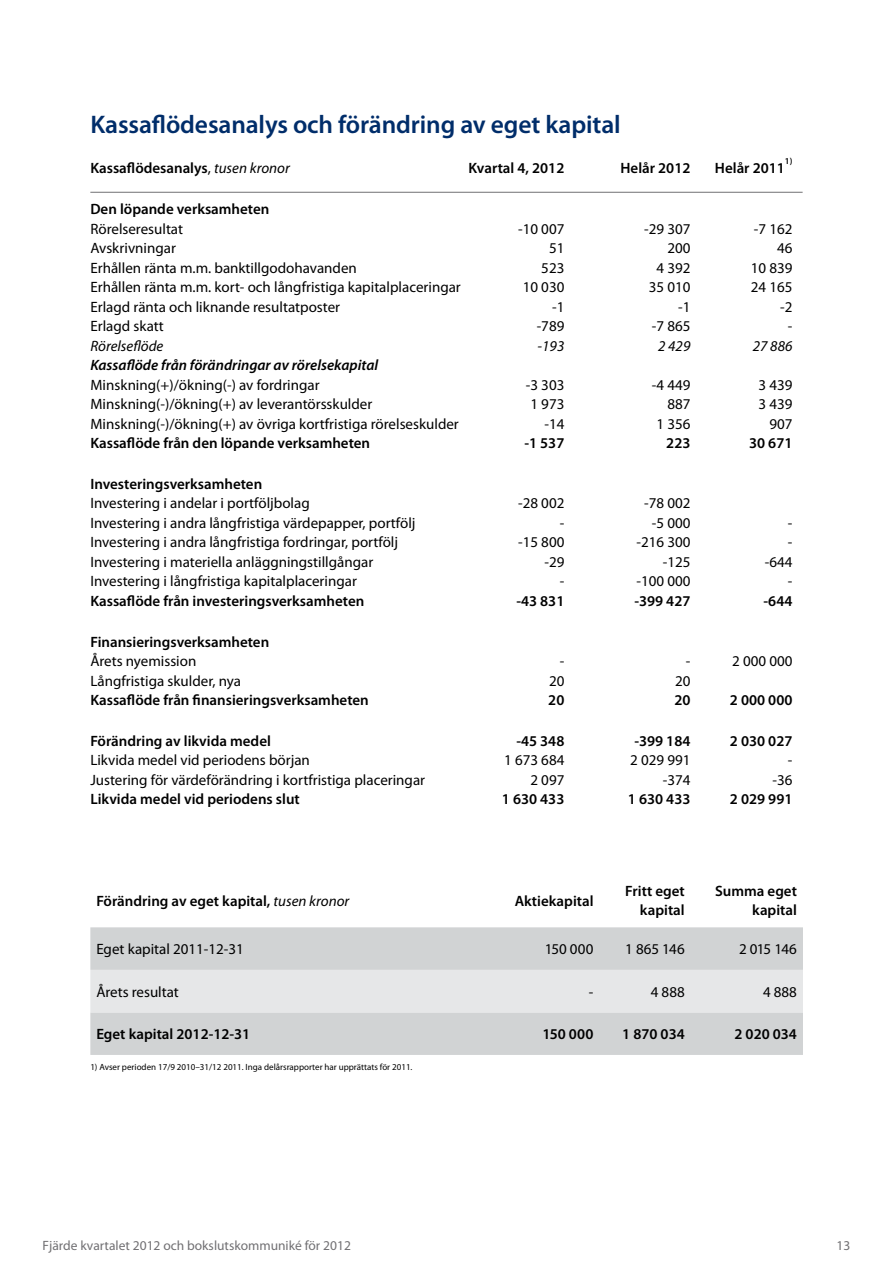
<style>
.page{position:relative;width:893px;height:1263px;background:#fff}
.page>*{position:absolute;margin:0;border:0;box-sizing:border-box;transform-origin:0 0}
.t1{font:600 25.5px "Myriad Pro";letter-spacing:-.005em;color:#002d6a}
.t2{font:15px "Myriad Pro";color:#000}
.t3{font:600 15px/19.5px "Myriad Pro";color:#000;text-align:right}
.t4{font:italic 600 15px "Myriad Pro";color:#000}
.t5{font:italic 15px "Myriad Pro";color:#000}
.t6{font:15px "Myriad Pro";letter-spacing:-.015em;color:#000}
.t7{font:600 15px "Myriad Pro";letter-spacing:.005em;color:#000}
.t8{font:13.5px "Myriad Pro";color:#717073}
.t9{font:9px "Myriad Pro";color:#000}
.t10{font:600 9px "Myriad Pro";color:#000}
.s1{font-weight:400}
.s2{font-weight:400;font-style:italic}
</style>
<div class="page">
<hr style="left:90px;top:192px;width:713px;height:1px;background:#717073">
<div style="left:90px;top:927px;width:713px;height:128px;background:#d1d3d4"></div>
<div style="left:90px;top:970px;width:713px;height:42px;background:#e6e7e8"></div>
<h1 class="t1" style="left:90px;top:108px;width:532px">Kassaflödesanalys och förändring av eget kapital</h1>
<p class="t3" style="left:90px;top:158px;width:201px">Kassaflödesanalys<span class="s1">,</span> <span class="s2">tusen kronor</span></p>
<p class="t3" style="left:469px;top:158px;width:97px">Kvartal 4, 2012</p>
<p class="t3" style="left:620px;top:158px;width:71px">Helår 2012</p>
<p class="t3" style="left:715px;top:158px;width:71px">Helår 2011</p>
<p class="t10" style="left:785px;top:156px;width:9px">1)</p>
<p class="t3" style="left:90px;top:199px;width:181px">Den löpande verksamheten</p>
<p class="t2" style="left:90px;top:219px;width:94px">Rörelseresultat</p>
<p class="t2" style="left:518px;top:219px;width:48px">-10 007</p>
<p class="t2" style="left:644px;top:219px;width:48px">-29 307</p>
<p class="t2" style="left:754px;top:219px;width:40px">-7 162</p>
<p class="t2" style="left:90px;top:239px;width:87px">Avskrivningar</p>
<p class="t2" style="left:549px;top:239px;width:17px">51</p>
<p class="t2" style="left:667px;top:239px;width:25px">200</p>
<p class="t2" style="left:777px;top:239px;width:17px">46</p>
<p class="t2" style="left:90px;top:258px;width:268px">Erhållen ränta m.m. banktillgodohavanden</p>
<p class="t2" style="left:541px;top:258px;width:25px">523</p>
<p class="t2" style="left:656px;top:258px;width:35px">4 392</p>
<p class="t2" style="left:751px;top:258px;width:43px">10 839</p>
<p class="t2" style="left:90px;top:278px;width:372px">Erhållen ränta m.m. kort- och långfristiga kapitalplaceringar</p>
<p class="t2" style="left:523px;top:278px;width:43px">10 030</p>
<p class="t2" style="left:649px;top:278px;width:43px">35 010</p>
<p class="t2" style="left:751px;top:278px;width:43px">24 165</p>
<p class="t2" style="left:90px;top:297px;width:251px">Erlagd ränta och liknande resultatposter</p>
<p class="t2" style="left:552px;top:297px;width:14px">-1</p>
<p class="t2" style="left:678px;top:297px;width:14px">-1</p>
<p class="t2" style="left:780px;top:297px;width:14px">-2</p>
<p class="t2" style="left:90px;top:317px;width:75px">Erlagd skatt</p>
<p class="t2" style="left:537px;top:317px;width:29px">-789</p>
<p class="t2" style="left:652px;top:317px;width:40px">-7 865</p>
<p class="t2" style="left:788px;top:317px;width:6px">-</p>
<p class="t5" style="left:90px;top:336px;width:75px">Rörelseflöde</p>
<p class="t5" style="left:538px;top:336px;width:28px">-193</p>
<p class="t5" style="left:658px;top:336px;width:34px">2 429</p>
<p class="t5" style="left:753px;top:336px;width:41px">27 886</p>
<p class="t4" style="left:90px;top:356px;width:289px">Kassaflöde från förändringar av rörelsekapital</p>
<p class="t2" style="left:90px;top:375px;width:231px">Minskning(+)/ökning(-) av fordringar</p>
<p class="t2" style="left:526px;top:375px;width:40px">-3 303</p>
<p class="t2" style="left:652px;top:375px;width:40px">-4 449</p>
<p class="t2" style="left:758px;top:375px;width:35px">3 439</p>
<p class="t2" style="left:90px;top:395px;width:283px">Minskning(-)/ökning(+) av leverantörsskulder</p>
<p class="t2" style="left:530px;top:395px;width:35px">1 973</p>
<p class="t2" style="left:667px;top:395px;width:25px">887</p>
<p class="t2" style="left:758px;top:395px;width:35px">3 439</p>
<p class="t2" style="left:90px;top:414px;width:370px">Minskning(-)/ökning(+) av övriga kortfristiga rörelseskulder</p>
<p class="t2" style="left:544px;top:414px;width:21px">-14</p>
<p class="t2" style="left:656px;top:414px;width:35px">1 356</p>
<p class="t2" style="left:769px;top:414px;width:25px">907</p>
<p class="t3" style="left:90px;top:433px;width:281px">Kassaflöde från den löpande verksamheten</p>
<p class="t3" style="left:524px;top:433px;width:41px">-1 537</p>
<p class="t3" style="left:666px;top:433px;width:26px">223</p>
<p class="t3" style="left:749px;top:433px;width:45px">30 671</p>
<p class="t3" style="left:90px;top:474px;width:173px">Investeringsverksamheten</p>
<p class="t2" style="left:90px;top:494px;width:221px">Investering i andelar i portföljbolag</p>
<p class="t2" style="left:518px;top:494px;width:48px">-28 002</p>
<p class="t2" style="left:644px;top:494px;width:48px">-78 002</p>
<p class="t2" style="left:90px;top:514px;width:327px">Investering i andra långfristiga värdepapper, portfölj</p>
<p class="t2" style="left:560px;top:514px;width:6px">-</p>
<p class="t2" style="left:652px;top:514px;width:40px">-5 000</p>
<p class="t2" style="left:788px;top:514px;width:6px">-</p>
<p class="t2" style="left:90px;top:533px;width:309px">Investering i andra långfristiga fordringar, portfölj</p>
<p class="t2" style="left:518px;top:533px;width:48px">-15 800</p>
<p class="t2" style="left:636px;top:533px;width:55px">-216 300</p>
<p class="t2" style="left:788px;top:533px;width:6px">-</p>
<p class="t2" style="left:90px;top:553px;width:284px">Investering i materiella anläggningstillgångar</p>
<p class="t2" style="left:544px;top:553px;width:21px">-29</p>
<p class="t2" style="left:663px;top:553px;width:29px">-125</p>
<p class="t2" style="left:765px;top:553px;width:29px">-644</p>
<p class="t2" style="left:90px;top:572px;width:268px">Investering i långfristiga kapitalplaceringar</p>
<p class="t2" style="left:560px;top:572px;width:6px">-</p>
<p class="t2" style="left:636px;top:572px;width:55px">-100 000</p>
<p class="t2" style="left:788px;top:572px;width:6px">-</p>
<p class="t3" style="left:90px;top:591px;width:275px">Kassaflöde från investeringsverksamheten</p>
<p class="t3" style="left:516px;top:591px;width:50px">-43 831</p>
<p class="t3" style="left:634px;top:591px;width:58px">-399 427</p>
<p class="t3" style="left:764px;top:591px;width:30px">-644</p>
<p class="t3" style="left:90px;top:631px;width:180px">Finansieringsverksamheten</p>
<p class="t2" style="left:90px;top:652px;width:108px">Årets nyemission</p>
<p class="t2" style="left:560px;top:652px;width:6px">-</p>
<p class="t2" style="left:686px;top:652px;width:6px">-</p>
<p class="t2" style="left:732px;top:652px;width:62px">2 000 000</p>
<p class="t2" style="left:90px;top:671px;width:152px">Långfristiga skulder, nya</p>
<p class="t2" style="left:549px;top:671px;width:17px">20</p>
<p class="t2" style="left:675px;top:671px;width:17px">20</p>
<p class="t3" style="left:90px;top:690px;width:280px">Kassaflöde från finansieringsverksamheten</p>
<p class="t3" style="left:548px;top:690px;width:18px">20</p>
<p class="t3" style="left:674px;top:690px;width:18px">20</p>
<p class="t3" style="left:730px;top:690px;width:64px">2 000 000</p>
<p class="t3" style="left:90px;top:731px;width:182px">Förändring av likvida medel</p>
<p class="t3" style="left:516px;top:731px;width:50px">-45 348</p>
<p class="t3" style="left:634px;top:731px;width:58px">-399 184</p>
<p class="t3" style="left:730px;top:731px;width:64px">2 030 027</p>
<p class="t2" style="left:90px;top:751px;width:221px">Likvida medel vid periodens början</p>
<p class="t2" style="left:504px;top:751px;width:62px">1 673 684</p>
<p class="t2" style="left:630px;top:751px;width:62px">2 029 991</p>
<p class="t2" style="left:788px;top:751px;width:6px">-</p>
<p class="t2" style="left:90px;top:771px;width:336px">Justering för värdeförändring i kortfristiga placeringar</p>
<p class="t2" style="left:530px;top:771px;width:35px">2 097</p>
<p class="t2" style="left:663px;top:771px;width:29px">-374</p>
<p class="t2" style="left:772px;top:771px;width:21px">-36</p>
<p class="t3" style="left:90px;top:789px;width:211px">Likvida medel vid periodens slut</p>
<p class="t3" style="left:502px;top:789px;width:64px">1 630 433</p>
<p class="t3" style="left:628px;top:789px;width:64px">1 630 433</p>
<p class="t3" style="left:730px;top:789px;width:64px">2 029 991</p>
<p class="t3" style="left:96px;top:890px;width:254px">Förändring av eget kapital, <span class="s2">tusen kronor</span></p>
<p class="t3" style="left:515px;top:890px;width:80px">Aktiekapital</p>
<p class="t3" style="left:625px;top:881px;width:61px">Fritt eget kapital</p>
<p class="t3" style="left:715px;top:881px;width:83px">Summa eget kapital</p>
<p class="t2" style="left:96px;top:940px;width:149px">Eget kapital 2011-12-31</p>
<p class="t6" style="left:545px;top:940px;width:50px">150 000</p>
<p class="t6" style="left:625px;top:940px;width:61px">1 865 146</p>
<p class="t6" style="left:739px;top:940px;width:59px">2 015 146</p>
<p class="t2" style="left:96px;top:982px;width:84px">Årets resultat</p>
<p class="t2" style="left:589px;top:982px;width:6px">-</p>
<p class="t2" style="left:651px;top:982px;width:35px">4 888</p>
<p class="t2" style="left:763px;top:982px;width:35px">4 888</p>
<p class="t3" style="left:96px;top:1024px;width:155px">Eget kapital 2012-12-31</p>
<p class="t7" style="left:543px;top:1025px;width:53px">150 000</p>
<p class="t3" style="left:622px;top:1024px;width:64px">1 870 034</p>
<p class="t3" style="left:734px;top:1024px;width:64px">2 020 034</p>
<p class="t9" style="left:90px;top:1061px;width:324px">1) Avser perioden 17/9 2010–31/12 2011. Inga delårsrapporter har upprättats för 2011.</p>
<p class="t8" style="left:43px;top:1237px;width:310px">Fjärde kvartalet 2012 och bokslutskommuniké för 2012</p>
<p class="t8" style="left:837px;top:1237px;width:15px">13</p>
</div>
